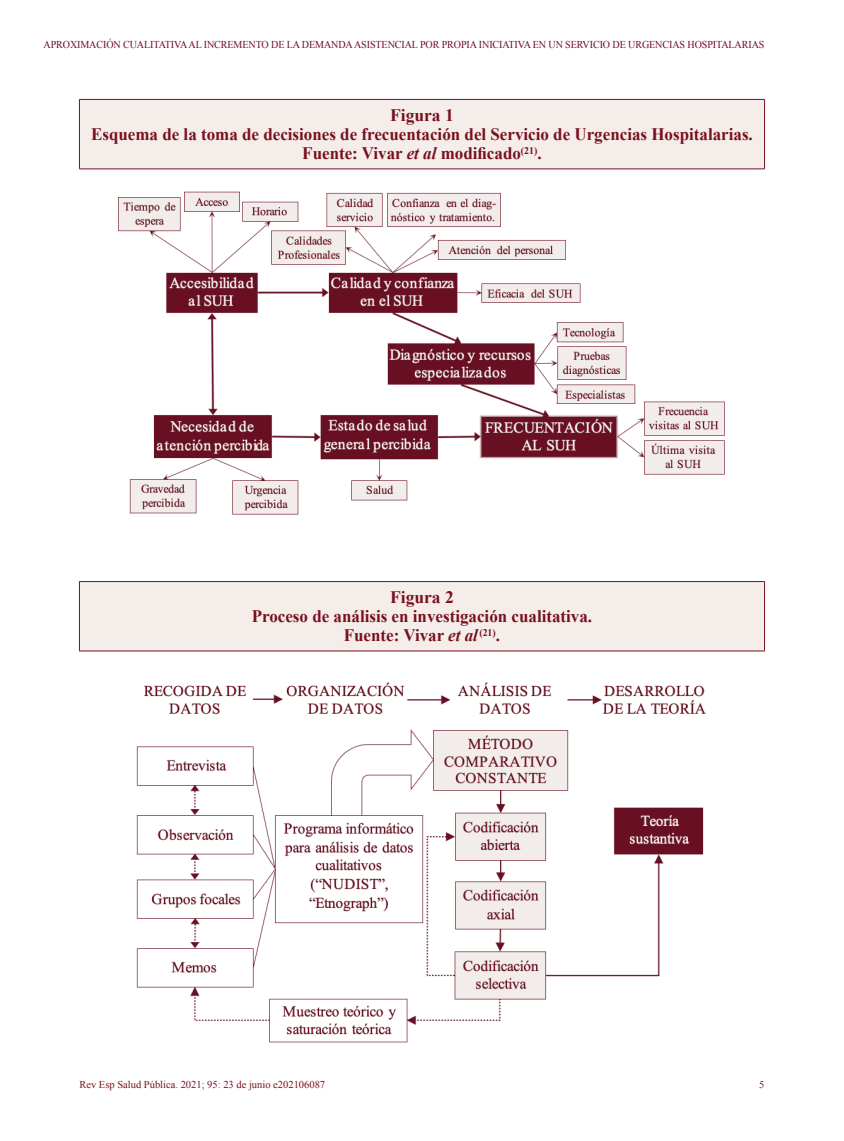
<style>
.page{position:relative;width:844px;height:1141px;background:#fff}
.page>*{position:absolute;margin:0;border:0;box-sizing:border-box;transform-origin:0 0}
.t1{font:700 17.5px/19.2px "Times New Roman";color:#79101e;text-align:center}
.t2{font:10.5px "Times New Roman";letter-spacing:-.01em;color:#730b23;scale:.96 1}
.t3{font:10.5px "Times New Roman";color:#79101e}
.s1{font-style:italic}
</style>
<div class="page">
<div style="left:79px;top:99px;width:685px;height:70px;background:#f4edea"></div>
<hr style="left:79px;top:100px;width:1px;height:69px;background:#79101e">
<hr style="left:764px;top:100px;width:1px;height:69px;background:#79101e">
<hr style="left:79px;top:99px;width:685px;height:1px;background:#79101e">
<hr style="left:79px;top:169px;width:685px;height:1px;background:#79101e">
<div style="left:79px;top:582px;width:685px;height:69px;background:#f4edea"></div>
<hr style="left:79px;top:582px;width:1px;height:69px;background:#79101e">
<hr style="left:764px;top:582px;width:1px;height:69px;background:#79101e">
<hr style="left:79px;top:581px;width:685px;height:1px;background:#79101e">
<hr style="left:79px;top:651px;width:685px;height:1px;background:#79101e">
<img style="left:118px;top:191px;width:607px;height:324px">
<img style="left:136px;top:682px;width:570px;height:361px">
<p class="t2" style="left:43px;top:38px;width:752px">APROXIMACIÓN CUALITATIVA AL INCREMENTO DE LA DEMANDA ASISTENCIAL POR PROPIA INICIATIVA EN UN SERVICIO DE URGENCIAS HOSPITALARIAS</p>
<p class="t1" style="left:91px;top:105px;width:663px">Figura 1<br>Esquema de la toma de decisiones de frecuentación del Servicio de Urgencias Hospitalarias.<br>Fuente: Vivar <span class="s1">et al</span> modificado<sup>(21)</sup>.</p>
<p class="t1" style="left:252px;top:587px;width:342px">Figura 2<br>Proceso de análisis en investigación cualitativa.<br>Fuente: Vivar <span class="s1">et al</span><sup>(21)</sup>.</p>
<p class="t3" style="left:79px;top:1077px;width:247px">Rev Esp Salud Pública. 2021; 95: 23 de junio e202106087</p>
<p class="t3" style="left:759px;top:1077px;width:7px">5</p>
</div>
